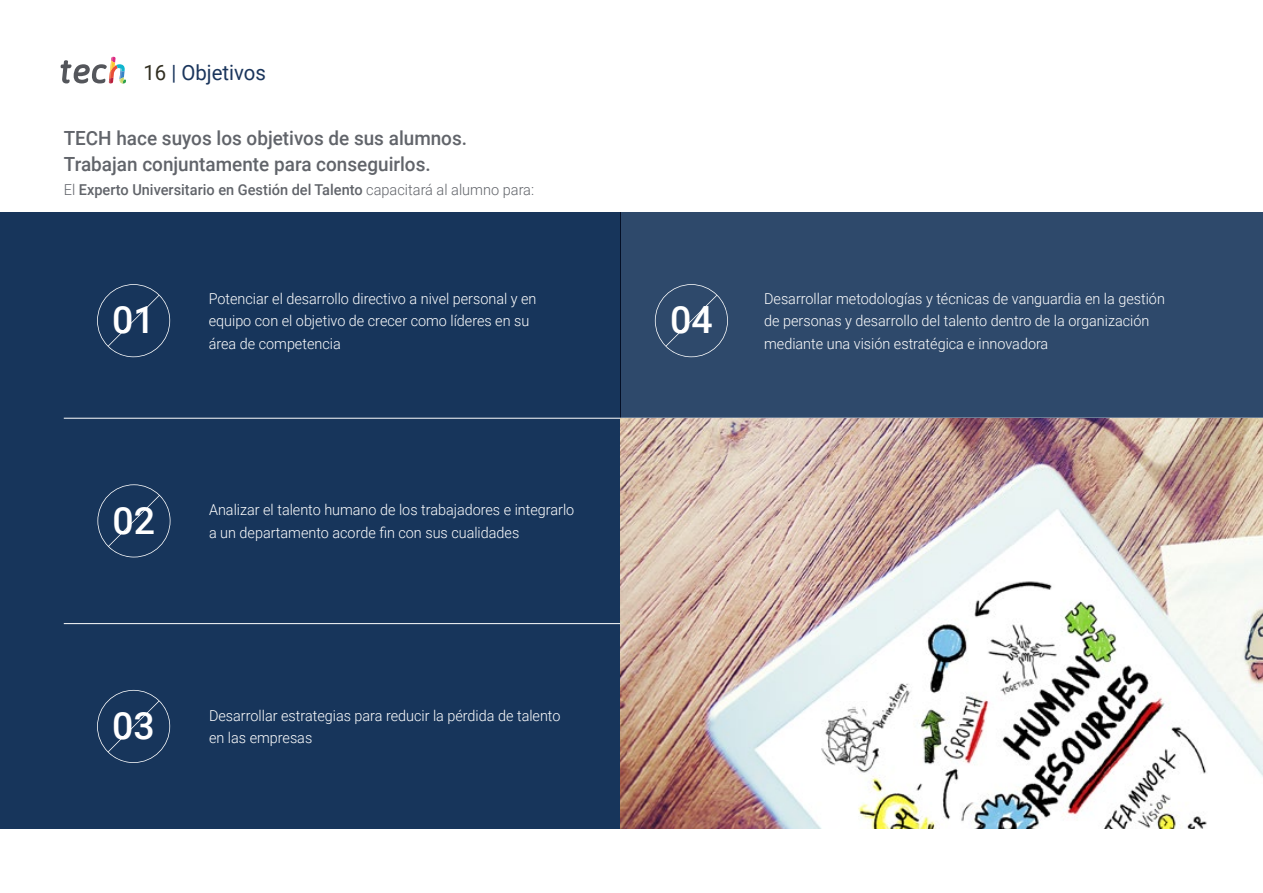
<style>
.page{position:relative;width:1263px;height:893px;background:#fff}
.page>*{position:absolute;margin:0;border:0;box-sizing:border-box;transform-origin:0 0}
.t1{font:500 37.5px "Roboto";color:#fff}
.t2{font:21px "Roboto";color:#1a355c}
.t3{font:500 19.5px/25.5px "Roboto";color:#61646a}
.t4{font:300 15px/22.5px "Roboto";color:#fff;scale:.96 1}
.t5{font:500 15px "Roboto";color:#61646a}
.s1{color:#312e20}
.s2{font-weight:300}
</style>
<div class="page">
<svg style="left:61px;top:57px;width:65px;height:27px"></svg>
<div style="left:0;top:213px;width:621px;height:616px;background:#17355b"></div>
<div style="left:621px;top:213px;width:642px;height:616px;background:#2e496b"></div>
<svg style="left:97px;top:284px;width:73px;height:73px"></svg>
<svg style="left:97px;top:690px;width:73px;height:73px"></svg>
<hr style="left:64px;top:418px;width:1199px;height:1px;background:#fff">
<hr style="left:64px;top:623px;width:1199px;height:1px;background:#fff">
<svg style="left:97px;top:484px;width:73px;height:73px"></svg>
<svg style="left:655px;top:284px;width:73px;height:73px"></svg>
<img style="left:621px;top:418px;width:642px;height:411px">
<h2 class="t2" style="left:144px;top:57px;width:124px"><span class="s1">16</span> | Objetivos</h2>
<h3 class="t3" style="left:64px;top:125px;width:405px">TECH hace suyos los objetivos de sus alumnos.<br>Trabajan conjuntamente para conseguirlos.</h3>
<p class="t5" style="left:64px;top:179px;width:472px"><span class="s2">El</span> Experto Universitario en Gestión del Talento <span class="s2">capacitará al alumno para:</span></p>
<h1 class="t1" style="left:112px;top:294px;width:44px">01</h1>
<p class="t4" style="left:209px;top:287px;width:343px">Potenciar el desarrollo directivo a nivel personal y en equipo con el objetivo de crecer como líderes en su área de competencia</p>
<h1 class="t1" style="left:113px;top:494px;width:44px">02</h1>
<p class="t4" style="left:209px;top:498px;width:382px">Analizar el talento humano de los trabajadores e integrarlo</p>
<p class="t4" style="left:209px;top:521px;width:325px">a un departamento acorde fin con sus cualidades</p>
<h1 class="t1" style="left:112px;top:699px;width:44px">03</h1>
<p class="t4" style="left:209px;top:704px;width:368px">Desarrollar estrategias para reducir la pérdida de talento en las empresas</p>
<h1 class="t1" style="left:670px;top:294px;width:44px">04</h1>
<p class="t4" style="left:764px;top:287px;width:419px">Desarrollar metodologías y técnicas de vanguardia en la gestión de personas y desarrollo del talento dentro de la organización mediante una visión estratégica e innovadora</p>
</div>
